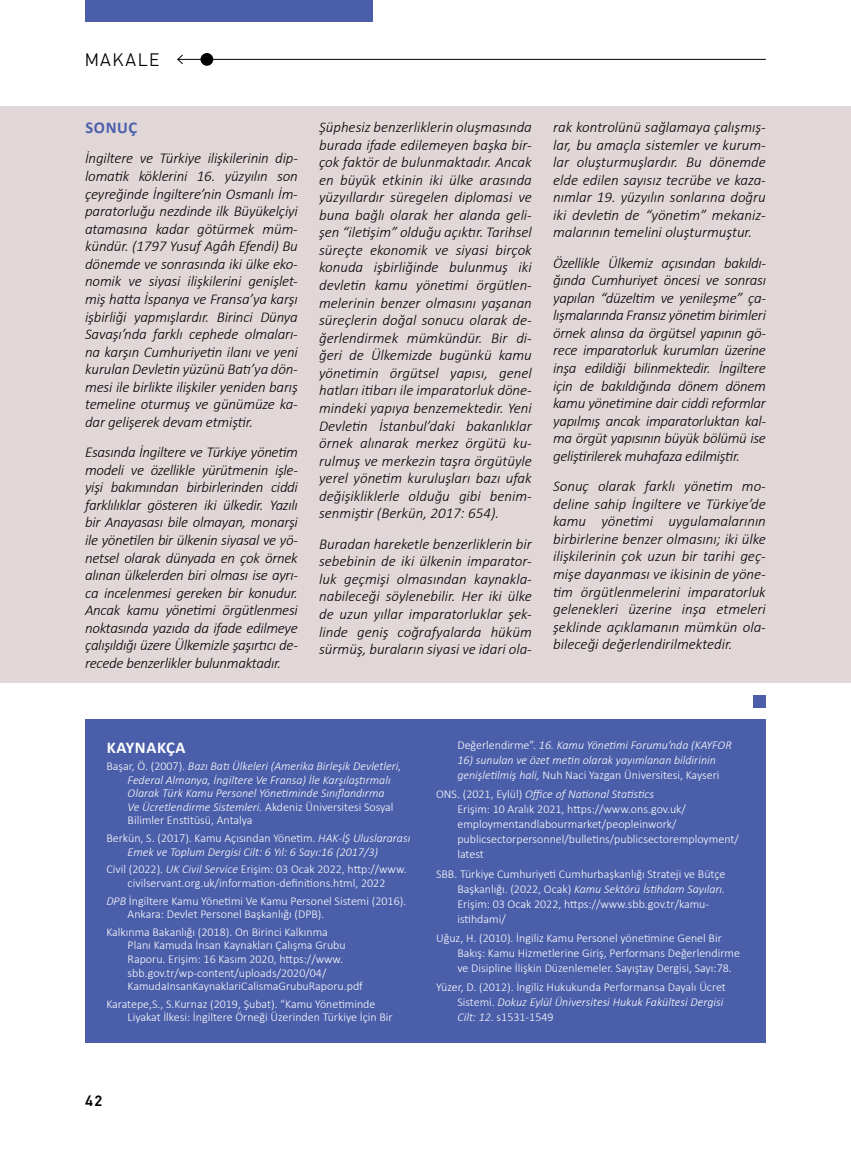
<style>
.page{position:relative;width:851px;height:1149px;background:#fff}
.page>*{position:absolute;margin:0;border:0;box-sizing:border-box;transform-origin:0 0}
.t1{font:300 18px "PF Din Text Pro";letter-spacing:.1em;color:#000}
.t2{font:700 16.5px "Calibri";letter-spacing:.04em;color:#fff}
.t3{font:700 16.5px "Calibri";letter-spacing:.04em;color:#4b5eaa}
.t4{font:italic 300 15px/17.5px "Calibri";color:#000;text-align:justify}
.t5{font:500 15px "PF Din Text Pro";color:#000}
.t6{font:300 12px/15px "Calibri";color:#fff}
.t7{font:italic 300 12px/13.5px "Calibri";color:#fff}
.s1{font-style:normal}
.s2{font-style:italic}
</style>
<div class="page">
<div style="left:200px;top:53px;width:13px;height:13px;background:#000;border-radius:50%"></div>
<hr style="left:178px;top:59px;width:587px;height:1px;background:#000">
<svg style="left:177px;top:54px;width:6px;height:10px"></svg>
<div style="left:0;top:106px;width:850px;height:576px;background:#e2d7d8"></div>
<div style="left:85px;top:0;width:288px;height:21px;background:#4b5eaa"></div>
<div style="left:85px;top:718px;width:680px;height:324px;background:#4b5eaa"></div>
<div style="left:753px;top:695px;width:12px;height:13px;background:#4b5eaa"></div>
<p class="t1" style="left:85px;top:50px;width:76px">MAKALE</p>
<p class="t3" style="left:85px;top:116px;width:53px">SONUÇ</p>
<p class="t4" style="left:85px;top:149px;width:214px">İngiltere ve Türkiye ilişkilerinin dip&shy;lomatik köklerini 16. yüzyılın son çeyreğinde İngiltere’nin Osmanlı İm&shy;paratorluğu nezdinde ilk Büyükelçiyi atamasına kadar götürmek müm&shy;kündür. (1797 Yusuf Agâh Efendi) Bu dönemde ve sonrasında iki ülke eko&shy;nomik ve siyasi ilişkilerini genişlet&shy;miş hatta İspanya ve Fransa’ya karşı işbirliği yapmışlardır. Birinci Dünya Savaşı’nda farklı cephede olmaları&shy;na karşın Cumhuriyetin ilanı ve yeni kurulan Devletin yüzünü Batı’ya dön&shy;mesi ile birlikte ilişkiler yeniden barış temeline oturmuş ve günümüze ka&shy;dar gelişerek devam etmiştir.</p>
<p class="t4" style="left:85px;top:443px;width:214px">Esasında İngiltere ve Türkiye yönetim modeli ve özellikle yürütmenin işle&shy;yişi bakımından birbirlerinden ciddi farklılıklar gösteren iki ülkedir. Yazılı bir Anayasası bile olmayan, monarşi ile yönetilen bir ülkenin siyasal ve yö&shy;netsel olarak dünyada en çok örnek alınan ülkelerden biri olması ise ayrı&shy;ca incelenmesi gereken bir konudur.<br>Ancak kamu yönetimi örgütlenmesi noktasında yazıda da ifade edilmeye çalışıldığı üzere Ülkemizle şaşırtıcı de&shy;recede benzerlikler bulunmaktadır.</p>
<p class="t4" style="left:319px;top:118px;width:214px">Şüphesiz benzerliklerin oluşmasında burada ifade edilemeyen başka bir&shy;çok faktör de bulunmaktadır. Ancak en büyük etkinin iki ülke arasında yüzyıllardır süregelen diplomasi ve buna bağlı olarak her alanda geli&shy;şen “iletişim” olduğu açıktır. Tarihsel süreçte ekonomik ve siyasi birçok konuda işbirliğinde bulunmuş iki devletin kamu yönetimi örgütlen&shy;melerinin benzer olmasını yaşanan süreçlerin doğal sonucu olarak de&shy;ğerlendirmek mümkündür. Bir di&shy;ğeri de Ülkemizde bugünkü kamu yönetimin örgütsel yapısı, genel hatları itibarı ile imparatorluk döne&shy;mindeki yapıya benzemektedir. Yeni Devletin İstanbul’daki bakanlıklar örnek alınarak merkez örgütü ku&shy;rulmuş ve merkezin taşra örgütüyle yerel yönetim kuruluşları bazı ufak değişikliklerle olduğu gibi benim&shy;senmiştir (Berkün, 2017: 654).</p>
<p class="t4" style="left:319px;top:534px;width:214px">Buradan hareketle benzerliklerin bir sebebinin de iki ülkenin imparator&shy;luk geçmişi olmasından kaynakla&shy;nabileceği söylenebilir. Her iki ülke de uzun yıllar imparatorluklar şek&shy;linde geniş coğrafyalarda hüküm sürmüş, buraların siyasi ve idari ola-</p>
<p class="t4" style="left:553px;top:118px;width:214px">rak kontrolünü sağlamaya çalışmış&shy;lar, bu amaçla sistemler ve kurum&shy;lar oluşturmuşlardır. Bu dönemde elde edilen sayısız tecrübe ve kaza&shy;nımlar 19. yüzyılın sonlarına doğru iki devletin de “yönetim” mekaniz&shy;malarının temelini oluşturmuştur.</p>
<p class="t4" style="left:553px;top:254px;width:214px">Özellikle Ülkemiz açısından bakıldı&shy;ğında Cumhuriyet öncesi ve sonrası yapılan “düzeltim ve yenileşme” ça&shy;lışmalarında Fransız yönetim birimleri örnek alınsa da örgütsel yapının gö&shy;rece imparatorluk kurumları üzerine inşa edildiği bilinmektedir. İngiltere için de bakıldığında dönem dönem kamu yönetimine dair ciddi reformlar yapılmış ancak imparatorluktan kal&shy;ma örgüt yapısının büyük bölümü ise geliştirilerek muhafaza edilmiştir.</p>
<p class="t4" style="left:553px;top:477px;width:214px">Sonuç olarak farklı yönetim mo&shy;deline sahip İngiltere ve Türkiye’de kamu yönetimi uygulamalarının birbirlerine benzer olmasını; iki ülke ilişkilerinin çok uzun bir tarihi geç&shy;mişe dayanması ve ikisinin de yöne&shy;tim örgütlenmelerini imparatorluk gelenekleri üzerine inşa etmeleri şeklinde açıklamanın mümkün ola&shy;bileceği değerlendirilmektedir.</p>
<p class="t2" style="left:107px;top:735px;width:80px">KAYNA KÇA</p>
<p class="t7" style="left:128px;top:759px;width:275px;text-indent:-21px"><span class="s1">Başar, Ö. (2007).</span> Bazı Batı Ülkeleri (Amerika Birleşik Devletleri, Federal Almanya, İngiltere Ve Fransa) İle Karşılaştırmalı Olarak Türk Kamu Personel Yönetiminde Sınıflandırma<br>Ve Ücretlendirme Sistemleri. <span class="s1">Akdeniz Üniversitesi Sosyal Bilimler Enstitüsü, Antalya</span></p>
<p class="t7" style="left:128px;top:831px;width:284px;text-indent:-21px"><span class="s1">Berkün, S. (2017). Kamu Açısından Yönetim.</span> HAK-İŞ Uluslararası<br>Emek ve Toplum Dergisi Cilt: 6 Yıl: 6 Sayı:16 (2017/3)</p>
<p class="t6" style="left:106px;top:862px;width:302px;line-height:13.5px;text-align:center">Civil (2022). <span class="s2">UK Civil Service</span> Erişim: 03 Ocak 2022, http://www. civilservant.org.uk/information-definitions.html, 2022</p>
<p class="t6" style="left:128px;top:893px;width:280px;line-height:13.5px;text-indent:-21px"><span class="s2">DPB</span> İngiltere Kamu Yönetimi Ve Kamu Personel Sistemi (2016).<br>Ankara: Devlet Personel Başkanlığı (DPB).</p>
<p class="t6" style="left:128px;top:924px;width:237px;line-height:13.5px;text-indent:-21px">Kalkınma Bakanlığı (2018). On Birinci Kalkınma<br>Planı Kamuda İnsan Kaynakları Çalışma Grubu Raporu. Erişim: 16 Kasım 2020, https://www. sbb.gov.tr/wp-content/uploads/2020/04/ KamudaInsanKaynaklariCalismaGrubuRaporu.pdf</p>
<p class="t6" style="left:128px;top:996px;width:266px;line-height:13.5px;text-indent:-21px">Karatepe,S., S.Kurnaz (2019, Şubat). “Kamu Yönetiminde<br>Liyakat İlkesi: İngiltere Örneği Üzerinden Türkiye İçin Bir</p>
<p class="t7" style="left:457px;top:738px;width:276px"><span class="s1">Değerlendirme”.</span> 16. Kamu Yönetimi Forumu’nda (KAYFOR</p>
<p class="t7" style="left:457px;top:752px;width:263px;line-height:15px">16) sunulan ve özet metin olarak yayımlanan bildirinin genişletilmiş hali, <span class="s1">Nuh Naci Yazgan Üniversitesi, Kayseri</span></p>
<p class="t6" style="left:457px;top:786px;width:283px;text-indent:-21px">ONS. (2021, Eylül) <span class="s2">Office of National Statistics<br></span>Erişim: 10 Aralık 2021, https://www.ons.gov.uk/ employmentandlabourmarket/peopleinwork/ publicsectorpersonnel/bulletins/publicsectoremployment/ latest</p>
<p class="t6" style="left:457px;top:865px;width:269px;text-indent:-21px">SBB. Türkiye Cumhuriyeti Cumhurbaşkanlığı Strateji ve Bütçe Başkanlığı. (2022, Ocak) <span class="s2">Kamu Sektörü İstihdam Sayıları.<br></span>Erişim: 03 Ocak 2022, https://www.sbb.gov.tr/kamu&shy;istihdami/</p>
<p class="t6" style="left:457px;top:930px;width:284px;text-indent:-21px">Uğuz, H. (2010). İngiliz Kamu Personel yönetimine Genel Bir<br>Bakış: Kamu Hizmetlerine Giriş, Performans Değerlendirme ve Disipline İlişkin Düzenlemeler. Sayıştay Dergisi, Sayı:78.</p>
<p class="t6" style="left:457px;top:979px;width:270px;text-indent:-21px">Yüzer, D. (2012). İngiliz Hukukunda Performansa Dayalı Ücret<br>Sistemi. <span class="s2">Dokuz Eylül Üniversitesi Hukuk Fakültesi Dergisi<br>Cilt: 12.</span> s1531-1549</p>
<p class="t5" style="left:85px;top:1091px;width:19px">42</p>
</div>
